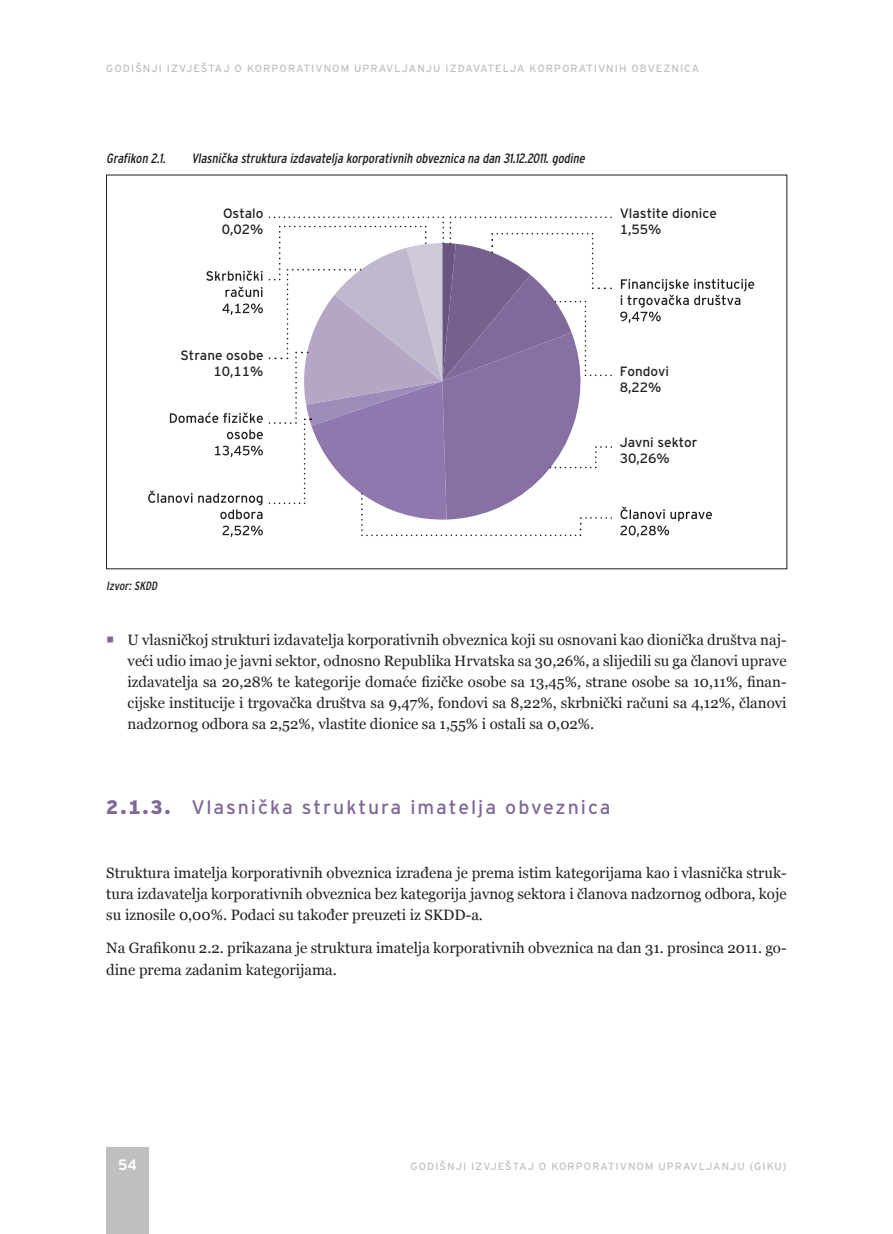
<style>
.page{position:relative;width:893px;height:1234px;background:#fff}
.page>*{position:absolute;margin:0;border:0;box-sizing:border-box;transform-origin:0 0}
.t1{font:19.5px "Interstate CE";letter-spacing:.1em;color:#7f6899}
.t2{font:15px/21px "Georgia";color:#231f20;text-align:justify}
.t3{font:700 15px "Interstate CE";color:#fff}
.t4{font:italic condensed 13.5px "Interstate";color:#231f20}
.t5{font:13.5px/16.2px "Interstate CE";color:#231f20}
.t6{font:italic condensed 12px "Interstate";color:#231f20}
.t7{font:10.5px "Interstate CE";letter-spacing:.1em;color:#bfc0be}
.s1{font-weight:900}
</style>
<div class="page">
<div style="left:106px;top:1147px;width:43px;height:86px;background:#bfc0be"></div>
<svg style="left:620px;top:279px;width:134px;height:44px"></svg>
<svg style="left:620px;top:506px;width:92px;height:31px"></svg>
<svg style="left:148px;top:490px;width:115px;height:29px"></svg>
<svg style="left:222px;top:525px;width:41px;height:12px"></svg>
<svg style="left:170px;top:412px;width:93px;height:11px"></svg>
<svg style="left:227px;top:429px;width:36px;height:10px"></svg>
<svg style="left:215px;top:445px;width:48px;height:12px"></svg>
<svg style="left:206px;top:270px;width:57px;height:27px"></svg>
<svg style="left:222px;top:303px;width:41px;height:12px"></svg>
<svg style="left:269px;top:216px;width:343px;height:321px"></svg>
<p class="t7" style="left:106px;top:62px;width:595px">GODIŠNJI IZVJEŠTAJ O KORPORATIVNOM UPRAVLJANJU IZDAVATELJA KORPORATIVNIH OBVEZNICA</p>
<p class="t4" style="left:106px;top:151px;width:63px">Grafikon 2.1.</p>
<p class="t4" style="left:191px;top:151px;width:398px">Vlasnička struktura izdavatelja korporativnih obveznica na dan 31.12.2011.godine</p>
<p class="t5" style="left:222px;top:205px;width:43px">Ostalo<br>0,02%</p>
<p class="t5" style="left:620px;top:205px;width:99px">Vlastite dionice<br>1,55%</p>
<p class="t5" style="left:180px;top:347px;width:85px;text-align:right">Strane osobe<br>10,11%</p>
<p class="t5" style="left:620px;top:363px;width:51px">Fondovi<br>8,22%</p>
<p class="t5" style="left:620px;top:434px;width:79px">Javni sektor<br>30,26%</p>
<p class="t6" style="left:106px;top:578px;width:55px">Izvor:SKDD</p>
<p class="t2" style="left:128px;top:629px;width:661px">U vlasničkoj strukturi izdavatelja korporativnih obveznica koji su osnovani kao dionička društva naj&shy;veći udio imao je javni sektor, odnosno Republika Hrvatska sa 30,26%, a slijedili su ga članovi uprave izdavatelja sa 20,28% te kategorije domaće fizičke osobe sa 13,45%, strane osobe sa 10,11%, finan&shy;cijske institucije i trgovačka društva sa 9,47%, fondovi sa 8,22%, skrbnički računi sa 4,12%, članovi nadzornog odbora sa 2,52%, vlastite dionice sa 1,55% i ostali sa 0,02%.</p>
<h1 class="t1" style="left:106px;top:794px;width:506px"><span class="s1">2.1.3.</span> Vlasnička struktura imatelja obveznica</h1>
<p class="t2" style="left:106px;top:862px;width:682px">Struktura imatelja korporativnih obveznica izrađena je prema istim kategorijama kao i vlasnička struk&shy;tura izdavatelja korporativnih obveznica bez kategorija javnog sektora i članova nadzornog odbora, koje su iznosile 0,00%. Podaci su također preuzeti iz SKDD-a.</p>
<p class="t2" style="left:106px;top:937px;width:682px">Na Grafikonu 2.2. prikazana je struktura imatelja korporativnih obveznica na dan 31. prosinca 2011. go&shy;dine prema zadanim kategorijama.</p>
<p class="t3" style="left:118px;top:1154px;width:20px">54</p>
<p class="t7" style="left:411px;top:1159px;width:378px">GODIŠNJI IZVJEŠTAJ O KORPORATIVNOM UPRAVLJANJU (GIKU)</p>
</div>
